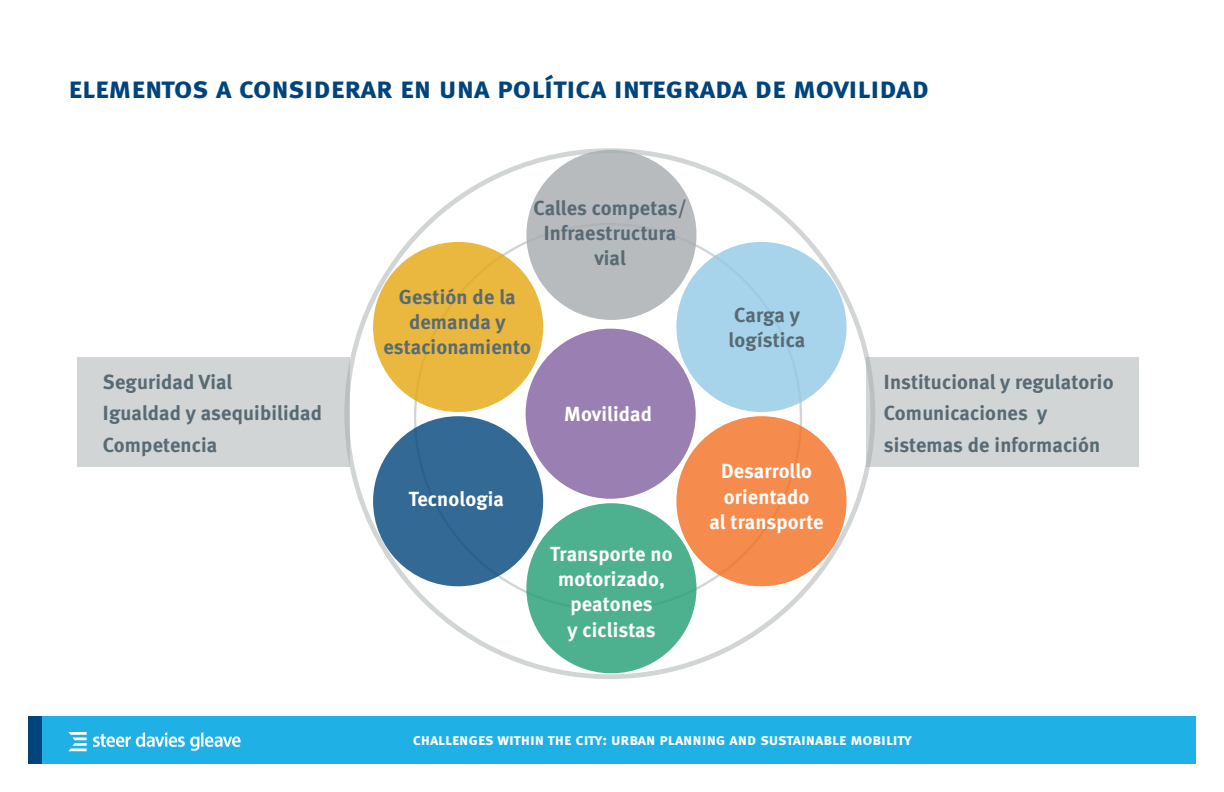
<style>
.page{position:relative;width:1224px;height:792px;background:#fff}
.page>*{position:absolute;margin:0;border:0;box-sizing:border-box;transform-origin:0 0}
.t1{font:30px "Meta Bold Caps";color:#00447b}
.t2{font:700 20.4px/25.2px "Meta";letter-spacing:.01em;color:#586a73}
.t3{font:700 20.4px/25.2px "Meta";letter-spacing:.005em;color:#fff;text-align:center}
.t4{font:16px "Meta Bold Caps";color:#fff}
</style>
<div class="page">
<div style="left:42px;top:716px;width:1154px;height:48px;background:#1fb0e6"></div>
<svg style="left:69px;top:732px;width:18px;height:19px"></svg>
<svg style="left:93px;top:732px;width:148px;height:19px"></svg>
<div style="left:77px;top:357px;width:272px;height:109px;background:#d2d5d6"></div>
<div style="left:526px;top:329px;width:170px;height:170px;background:#9a7fb3;border-radius:50%"></div>
<div style="left:676px;top:242px;width:171px;height:170px;background:#a7d3eb;border-radius:50%"></div>
<div style="left:526px;top:150px;width:171px;height:170px;background:#b7bbbe;border-radius:50%"></div>
<div style="left:373px;top:242px;width:170px;height:170px;background:#eab83f;border-radius:50%"></div>
<div style="left:676px;top:416px;width:171px;height:170px;background:#f58b4d;border-radius:50%"></div>
<div style="left:526px;top:503px;width:171px;height:170px;background:#4db18f;border-radius:50%"></div>
<div style="left:373px;top:416px;width:170px;height:170px;background:#336995;border-radius:50%"></div>
<div style="left:866px;top:357px;width:273px;height:109px;background:#d2d5d6"></div>
<div style="left:28px;top:716px;width:14px;height:48px;background:#00447b"></div>
<h1 class="t1" style="left:69px;top:68px;width:862px">elementos a considerar en una política integrada de movilidad</h1>
<p class="t2" style="left:103px;top:366px;width:220px;line-height:31.3px">Seguridad Vial<br>Igualdad y asequibilidad<br>Competencia</p>
<p class="t2" style="left:533px;top:195px;width:155px;text-align:center">Calles competas/<br>Infraestructura vial</p>
<p class="t2" style="left:383px;top:284px;width:149px;text-align:center">Gestión de la demanda y estacionamiento</p>
<p class="t3" style="left:564px;top:401px;width:89px">Movilidad</p>
<p class="t3" style="left:409px;top:486px;width:97px">Tecnologia</p>
<p class="t3" style="left:550px;top:541px;width:124px">Transporte no motorizado, peatones<br>y ciclistas</p>
<p class="t2" style="left:729px;top:302px;width:78px">Carga y logística</p>
<p class="t3" style="left:710px;top:458px;width:116px">Desarrollo orientado<br>al transporte</p>
<p class="t2" style="left:884px;top:366px;width:231px;line-height:31.3px">Institucional y regulatorio<br>Comunicaciones y sistemas de información</p>
<p class="t4" style="left:413px;top:729px;width:500px">challenges within the city: urban planning and sustainable mobility</p>
</div>
